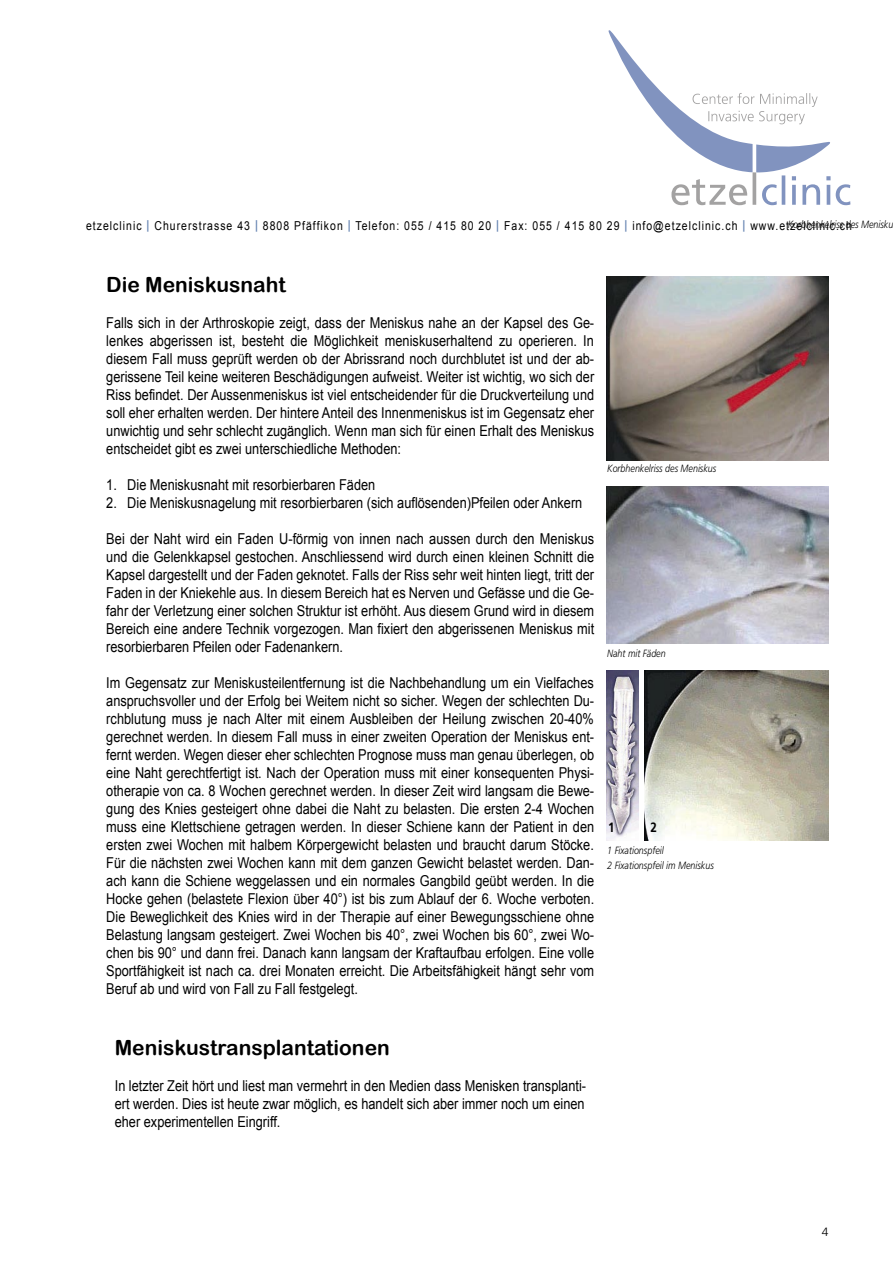
<style>
.page{position:relative;width:893px;height:1263px;background:#fff}
.page>*{position:absolute;margin:0;border:0;box-sizing:border-box;transform-origin:0 0}
.t1{font:21px "Arial Rounded MT Bold";color:#000}
.t2{font:15px/18px "Arial";color:#000;text-align:justify;scale:.85 1}
.t3{font:700 13.5px "Frutiger";color:#000;scale:.85 1}
.t4{font:12.3px "Arial";letter-spacing:.1em;color:#000;scale:.85 1}
.t5{font:300 12px "Frutiger";color:#000}
.t6{font:italic 300 10.5px/15px "Frutiger";color:#000;scale:.85 1}
.s1{font-weight:700;color:#6684b2}
</style>
<div class="page">
<svg style="left:608px;top:30px;width:242px;height:175px"></svg>
<hr style="left:753px;top:172px;width:3px;height:33px;background:#a3a2a2">
<img style="left:607px;top:276px;width:221px;height:184px">
<img style="left:607px;top:486px;width:221px;height:158px">
<img style="left:644px;top:670px;width:184px;height:171px">
<img style="left:607px;top:670px;width:32px;height:171px">
<p class="t4" style="left:86px;top:219px;width:903px">etzelclinic <span class="s1">|</span> Churerstrasse 43 <span class="s1">|</span> 8808 Pfäffikon <span class="s1">|</span> Telefon: 055 / 415 80 20 <span class="s1">|</span> Fax: 055 / 415 80 29 <span class="s1">|</span> info@etzelclinic.ch <span class="s1">|</span> www.etzelclinic.ch</p>
<p class="t6" style="left:788px;top:216px;width:126px">Korbhenkelriss des Menisku</p>
<h1 class="t1" style="left:106px;top:272px;width:181px">Die Meniskusnaht</h1>
<p class="t2" style="left:106px;top:313px;width:576px">Falls sich in der Arthroskopie zeigt, dass der Meniskus nahe an der Kapsel des Ge&shy;lenkes abgerissen ist, besteht die Möglichkeit meniskuserhaltend zu operieren. In diesem Fall muss geprüft werden ob der Abrissrand noch durchblutet ist und der ab&shy;gerissene Teil keine weiteren Beschädigungen aufweist. Weiter ist wichtig, wo sich der Riss befindet. Der Aussenmeniskus ist viel entscheidender für die Druckverteilung und soll eher erhalten werden. Der hintere Anteil des Innenmeniskus ist im Gegensatz eher unwichtig und sehr schlecht zugänglich. Wenn man sich für einen Erhalt des Meniskus entscheidet gibt es zwei unterschiedliche Methoden:</p>
<p class="t2" style="left:106px;top:475px;width:318px">1. Die Meniskusnaht mit resorbierbaren Fäden</p>
<p class="t2" style="left:106px;top:493px;width:561px">2. Die Meniskusnagelung mit resorbierbaren (sich auflösenden)Pfeilen oder Ankern</p>
<p class="t2" style="left:106px;top:529px;width:575px">Bei der Naht wird ein Faden U-förmig von innen nach aussen durch den Meniskus und die Gelenkkapsel gestochen. Anschliessend wird durch einen kleinen Schnitt die Kapsel dargestellt und der Faden geknotet. Falls der Riss sehr weit hinten liegt, tritt der Faden in der Kniekehle aus. In diesem Bereich hat es Nerven und Gefässe und die Ge&shy;fahr der Verletzung einer solchen Struktur ist erhöht. Aus diesem Grund wird in diesem Bereich eine andere Technik vorgezogen. Man fixiert den abgerissenen Meniskus mit resorbierbaren Pfeilen oder Fadenankern.</p>
<p class="t2" style="left:106px;top:673px;width:576px">Im Gegensatz zur Meniskusteilentfernung ist die Nachbehandlung um ein Vielfaches anspruchsvoller und der Erfolg bei Weitem nicht so sicher. Wegen der schlechten Du&shy;rchblutung muss je nach Alter mit einem Ausbleiben der Heilung zwischen 20-40% gerechnet werden. In diesem Fall muss in einer zweiten Operation der Meniskus ent&shy;fernt werden. Wegen dieser eher schlechten Prognose muss man genau überlegen, ob eine Naht gerechtfertigt ist. Nach der Operation muss mit einer konsequenten Physi&shy;otherapie von ca. 8 Wochen gerechnet werden. In dieser Zeit wird langsam die Bewe&shy;gung des Knies gesteigert ohne dabei die Naht zu belasten. Die ersten 2-4 Wochen muss eine Klettschiene getragen werden. In dieser Schiene kann der Patient in den ersten zwei Wochen mit halbem Körpergewicht belasten und braucht darum Stöcke.<br>Für die nächsten zwei Wochen kann mit dem ganzen Gewicht belastet werden. Dan&shy;ach kann die Schiene weggelassen und ein normales Gangbild geübt werden. In die Hocke gehen (belastete Flexion über 40°) ist bis zum Ablauf der 6. Woche verboten.<br>Die Beweglichkeit des Knies wird in der Therapie auf einer Bewegungsschiene ohne Belastung langsam gesteigert. Zwei Wochen bis 40°, zwei Wochen bis 60°, zwei Wo&shy;chen bis 90° und dann frei. Danach kann langsam der Kraftaufbau erfolgen. Eine volle Sportfähigkeit ist nach ca. drei Monaten erreicht. Die Arbeitsfähigkeit hängt sehr vom Beruf ab und wird von Fall zu Fall festgelegt.</p>
<p class="t6" style="left:607px;top:461px;width:130px">Korbhenkelriss des Meniskus</p>
<p class="t6" style="left:607px;top:646px;width:70px">Naht mit Fäden</p>
<p class="t3" style="left:608px;top:819px;width:9px">1</p>
<p class="t3" style="left:651px;top:819px;width:9px">2</p>
<p class="t6" style="left:607px;top:843px;width:127px">1 Fixationspfeil<br>2 Fixationspfeil im Meniskus</p>
<h1 class="t1" style="left:115px;top:1035px;width:276px">Meniskustransplantationen</h1>
<p class="t2" style="left:115px;top:1077px;width:556px">In letzter Zeit hört und liest man vermehrt in den Medien dass Menisken transplanti&shy;ert werden. Dies ist heute zwar möglich, es handelt sich aber immer noch um einen eher experimentellen Eingriff.</p>
<p class="t5" style="left:822px;top:1225px;width:8px">4</p>
</div>
